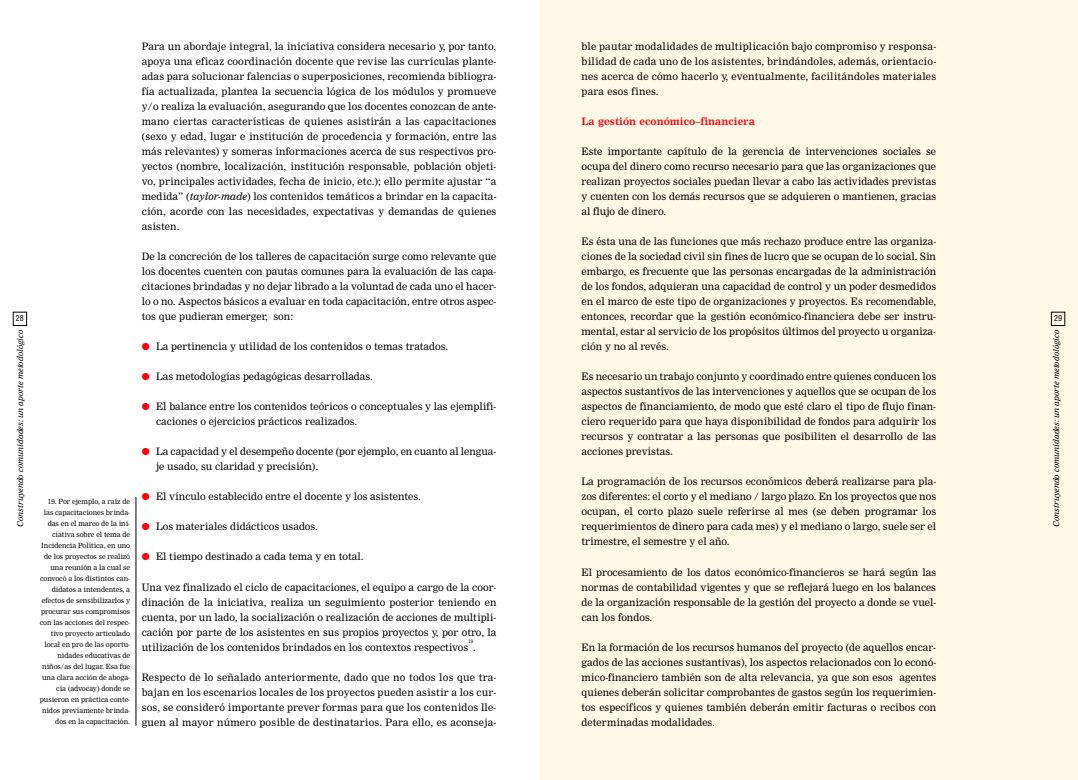
<style>
.page{position:relative;width:1078px;height:780px;background:#fff}
.page>*{position:absolute;margin:0;border:0;box-sizing:border-box;transform-origin:0 0}
.t1{font:10px/15px "Nimrod";color:#000;text-align:justify}
.t2{font:700 10px "Nimrod";color:#ff000f}
.t3{font:10px "Zapf Dingbats";color:#ff000f}
.t4{font:italic 8px "Nimrod";color:#000}
.t5{font:condensed 8px "Helvetica";color:#000}
.t6{font:7px/11px "Nimrod";letter-spacing:-.01em;color:#000;text-align:right}
.t7{font:5px "Nimrod";color:#000}
.s1{font-style:italic}
</style>
<div class="page">
<div style="left:539px;top:0;width:538px;height:780px;background:#fff8e6"></div>
<div style="left:1050px;top:312px;width:14px;height:14px;border:1px solid #000"></div>
<div style="left:13px;top:312px;width:14px;height:14px;border:1px solid #000"></div>
<hr style="left:136px;top:497px;width:1px;height:228px;background:#000">
<p class="t5" style="left:16px;top:313px;width:9px">28</p>
<p class="t4" style="left:17px;top:526px;width:198px;rotate:-90deg">Construyendo comunidades: un aporte metodológico</p>
<p class="t6" style="left:48px;top:496px;width:84px">19. Por ejemplo, a raíz de</p>
<p class="t6" style="left:40px;top:507px;width:92px">las capacitaciones brinda&shy;das en el marco de la ini&shy;ciativa sobre el tema de<br>Incidencia Política, en uno de los proyectos se realizó una reunión a la cual se convocó a los distintos can&shy;didatos a intendentes, a efectos de sensibilizarlos y procurar sus compromisos con las acciones del respec&shy;tivo proyecto articulado local en pro de las oportu&shy;nidades educativas de niños/as del lugar. Esa fue una clara acción de aboga&shy;cía (advocay) donde se pusieron en práctica conte&shy;nidos previamente brinda&shy;dos en la capacitación.</p>
<p class="t1" style="left:142px;top:40px;width:356px">Para un abordaje integral, la iniciativa considera necesario y, por tanto, apoya una eficaz coordinación docente que revise las currículas plante&shy;adas para solucionar falencias o superposiciones, recomienda bibliogra&shy;fía actualizada, plantea la secuencia lógica de los módulos y promueve y/o realiza la evaluación, asegurando que los docentes conozcan de ante&shy;mano ciertas características de quienes asistirán a las capacitaciones (sexo y edad, lugar e institución de procedencia y for mación, entre las más relevantes) y someras informaciones acerca de sus respectivos pro&shy;yectos (nombre, localización, institución responsable, población objeti&shy;vo, principales actividades, fecha de inicio, etc.); ello per mite ajustar “a medida” (<span class="s1">taylor-made</span>) los contenidos temáticos a brindar en la capacita&shy;ción, acorde con las necesidades, expectativas y demandas de quienes asisten.</p>
<p class="t1" style="left:142px;top:250px;width:356px">De la concreción de los talleres de capacitación surge como relevante que los docentes cuenten con pautas comunes para la evaluación de las capa&shy;citaciones brindadas y no dejar librado a la voluntad de cada uno el hacer&shy;lo o no. Aspectos básicos a evaluar en toda capacitación, entre otros aspec&shy;tos que pudieran emerger, son:</p>
<p class="t1" style="left:156px;top:340px;width:294px">La pertinencia y utilidad de los contenidos o temas tratados.</p>
<p class="t1" style="left:156px;top:370px;width:218px">Las metodologías pedagógicas desarrolladas.</p>
<p class="t1" style="left:156px;top:400px;width:342px">El balance entre los contenidos teóricos o conceptuales y las ejemplifi&shy;caciones o ejercicios prácticos realizados.</p>
<p class="t1" style="left:156px;top:445px;width:342px">La capacidad y el desempeño docente (por ejemplo, en cuanto al lengua&shy;je usado, su claridad y precisión).</p>
<p class="t1" style="left:156px;top:490px;width:266px">El vínculo establecido entre el docente y los asistentes.</p>
<p class="t1" style="left:156px;top:520px;width:163px">Los materiales didácticos usados.</p>
<p class="t1" style="left:156px;top:550px;width:209px">El tiempo destinado a cada tema y en total.</p>
<p class="t1" style="left:142px;top:580px;width:356px">Una vez finalizado el ciclo de capacitaciones, el equipo a cargo de la coor&shy;dinación de la iniciativa, realiza un seguimiento posterior teniendo en cuenta, por un lado, la socialización o realización de acciones de multipli&shy;cación por parte de los asistentes en sus propios proyectos y, por otro, la utilización de los contenidos brindados en los contextos respectivos</p>
<p class="t3" style="left:142px;top:341px;width:9px">●</p>
<p class="t3" style="left:142px;top:371px;width:9px">●</p>
<p class="t3" style="left:142px;top:401px;width:9px">●</p>
<p class="t3" style="left:142px;top:446px;width:9px">●</p>
<p class="t3" style="left:142px;top:491px;width:9px">●</p>
<p class="t3" style="left:142px;top:521px;width:9px">●</p>
<p class="t3" style="left:142px;top:551px;width:9px">●</p>
<p class="t7" style="left:468px;top:639px;width:6px">19</p>
<p class="t1" style="left:473px;top:640px;width:4px">.</p>
<p class="t1" style="left:142px;top:670px;width:356px">Respecto de lo señalado anterior mente, dado que no todos los que tra&shy;bajan en los escenarios locales de los proyectos pueden asistir a los cur&shy;sos, se consideró importante prever for mas para que los contenidos lle&shy;guen al mayor número posible de destinatarios. Para ello, es aconseja-</p>
<p class="t1" style="left:581px;top:40px;width:356px">ble pautar modalidades de multiplicación bajo compromiso y responsa&shy;bilidad de cada uno de los asistentes, brindándoles, además, orientacio&shy;nes acerca de cómo hacerlo y, eventualmente, facilitándoles materiales para esos fines.</p>
<h2 class="t2" style="left:581px;top:118px;width:175px">La gestión económico–financiera</h2>
<p class="t1" style="left:581px;top:145px;width:356px">Este importante capítulo de la gerencia de intervenciones sociales se ocupa del dinero como recurso necesario para que las organizaciones que realizan proyectos sociales puedan llevar a cabo las actividades previstas y cuenten con los demás recursos que se adquieren o mantienen, gracias al flujo de dinero.</p>
<p class="t1" style="left:581px;top:235px;width:356px">Es ésta una de las funciones que más rechazo produce entre las organiza&shy;ciones de la sociedad civil sin fines de lucro que se ocupan de lo social. Sin embargo, es frecuente que las personas encargadas de la administración de los fondos, adquieran una capacidad de control y un poder desmedidos en el marco de este tipo de organizaciones y proyectos. Es recomendable, entonces, recordar que la gestión económico-financiera debe ser instru&shy;mental, estar al servicio de los propósitos últimos del proyecto u organiza&shy;ción y no al revés.</p>
<p class="t1" style="left:581px;top:370px;width:356px">Es necesario un trabajo conjunto y coordinado entre quienes conducen los aspectos sustantivos de las intervenciones y aquellos que se ocupan de los aspectos de financiamiento, de modo que esté claro el tipo de flujo finan&shy;ciero requerido para que haya disponibilidad de fondos para adquirir los recursos y contratar a las personas que posibiliten el desarrollo de las acciones previstas.</p>
<p class="t1" style="left:581px;top:475px;width:356px">La programación de los recursos económicos deberá realizarse para pla&shy;zos diferentes: el corto y el mediano / largo plazo. En los proyectos que nos ocupan, el corto plazo suele referirse al mes (se deben programar los requerimientos de dinero para cada mes) y el mediano o largo, suele ser el trimestre, el semestre y el año.</p>
<p class="t1" style="left:581px;top:565px;width:356px">El procesamiento de los datos económico-financieros se hará según las normas de contabilidad vigentes y que se reflejará luego en los balances de la organización responsable de la gestión del proyecto a donde se vuel&shy;can los fondos.</p>
<p class="t1" style="left:581px;top:640px;width:356px">En la formación de los recursos humanos del proyecto (de aquellos encar&shy;gados de las acciones sustantivas), los aspectos relacionados con lo econó&shy;mico-financiero también son de alta relevancia, ya que son esos agentes quienes deberán solicitar comprobantes de gastos según los requerimien&shy;tos específicos y quienes también deberán emitir facturas o recibos con determinadas modalidades.</p>
<p class="t5" style="left:1053px;top:313px;width:9px">29</p>
<p class="t4" style="left:1052px;top:526px;width:198px;rotate:-90deg">Construyendo comunidades: un aporte metodológico</p>
</div>
